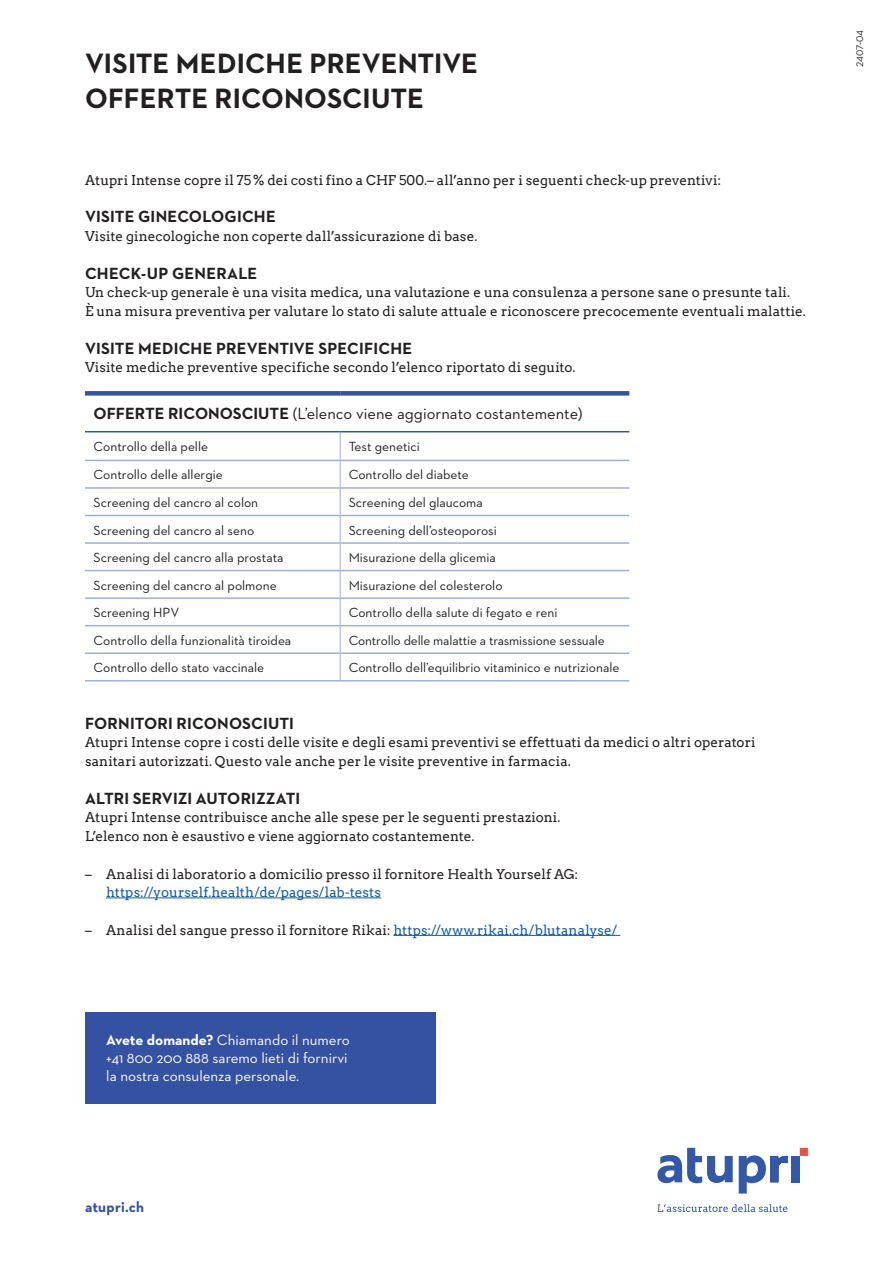
<style>
.page{position:relative;width:893px;height:1263px;background:#fff}
.page>*{position:absolute;margin:0;border:0;box-sizing:border-box;transform-origin:0 0}
.t1{font:700 28.5px/34.5px "Neutraface 2 Text";color:#231f20}
.t2{font:700 16.5px "Neutraface 2 Text";letter-spacing:.01em;color:#231f20}
.t3{font:16.5px "Neutraface 2 Text";color:#231f20}
.t4{font:15px/18px "Neutraface 2 Text";color:#fff}
.t5{font:700 15px "Neutraface 2 Text";letter-spacing:.01em;color:#3451a2}
.t6{font:13.5px/18.8px "Arvo";color:#231f20}
.t7{font:13.5px "Neutraface 2 Text";color:#231f20}
.t8{font:13.5px "Arvo";color:#175d9e}
.t9{font:9.75px "Neutraface 2 Text";letter-spacing:-.01em;color:#231f20}
.s1{font-weight:700}
.s2{color:#175d9e}
</style>
<div class="page">
<svg style="left:800px;top:1148px;width:8px;height:8px"></svg>
<svg style="left:657px;top:1148px;width:76px;height:35px"></svg>
<svg style="left:739px;top:1155px;width:49px;height:38px"></svg>
<div style="left:792px;top:1156px;width:8px;height:26px;background:#3258a7"></div>
<svg style="left:658px;top:1204px;width:129px;height:8px"></svg>
<div style="left:85px;top:1012px;width:351px;height:92px;background:#3451a2"></div>
<div style="left:85px;top:391px;width:255px;height:5px;background:#3451a2"></div>
<div style="left:340px;top:391px;width:289px;height:5px;background:#3451a2"></div>
<hr style="left:85px;top:431px;width:255px;height:1px;background:#3451a2">
<hr style="left:340px;top:431px;width:289px;height:1px;background:#3451a2">
<hr style="left:85px;top:460px;width:255px;height:1px;background:#9faed8">
<hr style="left:340px;top:460px;width:289px;height:1px;background:#9faed8">
<hr style="left:85px;top:487px;width:255px;height:2px;background:#9faed8">
<hr style="left:340px;top:487px;width:289px;height:2px;background:#9faed8">
<hr style="left:85px;top:515px;width:255px;height:1px;background:#9faed8">
<hr style="left:340px;top:515px;width:289px;height:1px;background:#9faed8">
<hr style="left:85px;top:542px;width:255px;height:2px;background:#9faed8">
<hr style="left:340px;top:542px;width:289px;height:2px;background:#9faed8">
<hr style="left:85px;top:570px;width:255px;height:1px;background:#9faed8">
<hr style="left:340px;top:570px;width:289px;height:1px;background:#9faed8">
<hr style="left:85px;top:597px;width:255px;height:2px;background:#9faed8">
<hr style="left:85px;top:625px;width:255px;height:1px;background:#9faed8">
<hr style="left:85px;top:652px;width:255px;height:2px;background:#9faed8">
<hr style="left:85px;top:680px;width:255px;height:1px;background:#9faed8">
<svg style="left:340px;top:432px;width:1px;height:248px"></svg>
<hr style="left:340px;top:597px;width:289px;height:2px;background:#9faed8">
<hr style="left:340px;top:625px;width:289px;height:1px;background:#9faed8">
<hr style="left:340px;top:652px;width:289px;height:2px;background:#9faed8">
<hr style="left:340px;top:680px;width:289px;height:1px;background:#9faed8">
<hr style="left:106px;top:898px;width:275px;height:1px;background:#175d9e">
<hr style="left:393px;top:935px;width:227px;height:1px;background:#175d9e">
<h1 class="t1" style="left:85px;top:46px;width:395px">VISITE MEDICHE PREVENTIVE<br>OFFERTE RICONOSCIUTE</h1>
<p class="t6" style="left:85px;top:171px;width:638px">Atupri Intense copre il 75% dei costi fino a CHF 500.– all’anno per i seguenti check-up preventivi:</p>
<p class="t2" style="left:85px;top:206px;width:192px">VISITE GINECOLOGICHE</p>
<p class="t6" style="left:85px;top:227px;width:394px">Visite ginecologiche non coperte dall’assicurazione di base.</p>
<p class="t2" style="left:85px;top:262px;width:174px">CHECK-UP GENERALE</p>
<p class="t6" style="left:85px;top:283px;width:722px">Un check-up generale è una visita medica, una valutazione e una consulenza a persone sane o presunte tali.<br>È una misura preventiva per valutare lo stato di salute attuale e riconoscere precocemente eventuali malattie.</p>
<p class="t2" style="left:85px;top:337px;width:329px">VISITE MEDICHE PREVENTIVE SPECIFICHE</p>
<p class="t6" style="left:85px;top:358px;width:492px">Visite mediche preventive specifiche secondo l’elenco riportato di seguito.</p>
<p class="t3" style="left:94px;top:403px;width:491px"><span class="s1">OFFERTE RICONOSCIUTE</span> (L’elenco viene aggiornato costantemente)</p>
<p class="t7" style="left:94px;top:438px;width:116px">Controllo della pelle</p>
<p class="t7" style="left:349px;top:438px;width:73px">Test genetici</p>
<p class="t7" style="left:94px;top:466px;width:131px">Controllo delle allergie</p>
<p class="t7" style="left:349px;top:466px;width:122px">Controllo del diabete</p>
<p class="t7" style="left:94px;top:494px;width:166px">Screening del cancro al colon</p>
<p class="t7" style="left:349px;top:494px;width:136px">Screening del glaucoma</p>
<p class="t7" style="left:94px;top:521px;width:162px">Screening del cancro al seno</p>
<p class="t7" style="left:349px;top:521px;width:150px">Screening dell’osteoporosi</p>
<p class="t7" style="left:94px;top:549px;width:192px">Screening del cancro alla prostata</p>
<p class="t7" style="left:349px;top:549px;width:149px">Misurazione della glicemia</p>
<p class="t7" style="left:94px;top:577px;width:185px">Screening del cancro al polmone</p>
<p class="t7" style="left:349px;top:577px;width:155px">Misurazione del colesterolo</p>
<p class="t7" style="left:94px;top:604px;width:87px">Screening HPV</p>
<p class="t7" style="left:349px;top:604px;width:210px">Controllo della salute di fegato e reni</p>
<p class="t7" style="left:94px;top:632px;width:199px">Controllo della funzionalità tiroidea</p>
<p class="t7" style="left:349px;top:632px;width:257px">Controllo delle malattie a trasmissione sessuale</p>
<p class="t7" style="left:94px;top:659px;width:172px">Controllo dello stato vaccinale</p>
<p class="t7" style="left:349px;top:659px;width:272px">Controllo dell’equilibrio vitaminico e nutrizionale</p>
<p class="t2" style="left:85px;top:712px;width:210px">FORNITORI RICONOSCIUTI</p>
<p class="t6" style="left:85px;top:733px;width:672px">Atupri Intense copre i costi delle visite e degli esami preventivi se effettuati da medici o altri operatori sanitari autorizzati. Questo vale anche per le visite preventive in farmacia.</p>
<p class="t2" style="left:85px;top:787px;width:217px">ALTRI SERVIZI AUTORIZZATI</p>
<p class="t6" style="left:85px;top:808px;width:477px">Atupri Intense contribuisce anche alle spese per le seguenti prestazioni.<br>L’elenco non è esaustivo e viene aggiornato costantemente.</p>
<p class="t6" style="left:85px;top:864px;width:495px">– Analisi di laboratorio a domicilio presso il fornitore Health Yourself AG:</p>
<p class="t8" style="left:106px;top:884px;width:277px">https://yourself.health/de/pages/lab-tests</p>
<p class="t6" style="left:85px;top:921px;width:534px">– Analisi del sangue presso il fornitore Rikai: <span class="s2">https://www.rikai.ch/blutanalyse/</span></p>
<p class="t4" style="left:106px;top:1031px;width:245px"><span class="s1">Avete domande?</span> Chiamando il numero +41 800 200 888 saremo lieti di fornirvi la nostra consulenza personale.</p>
<p class="t5" style="left:85px;top:1197px;width:61px">atupri.ch</p>
<p class="t9" style="left:854px;top:67px;width:39px;rotate:-90deg">2407-04</p>
</div>
